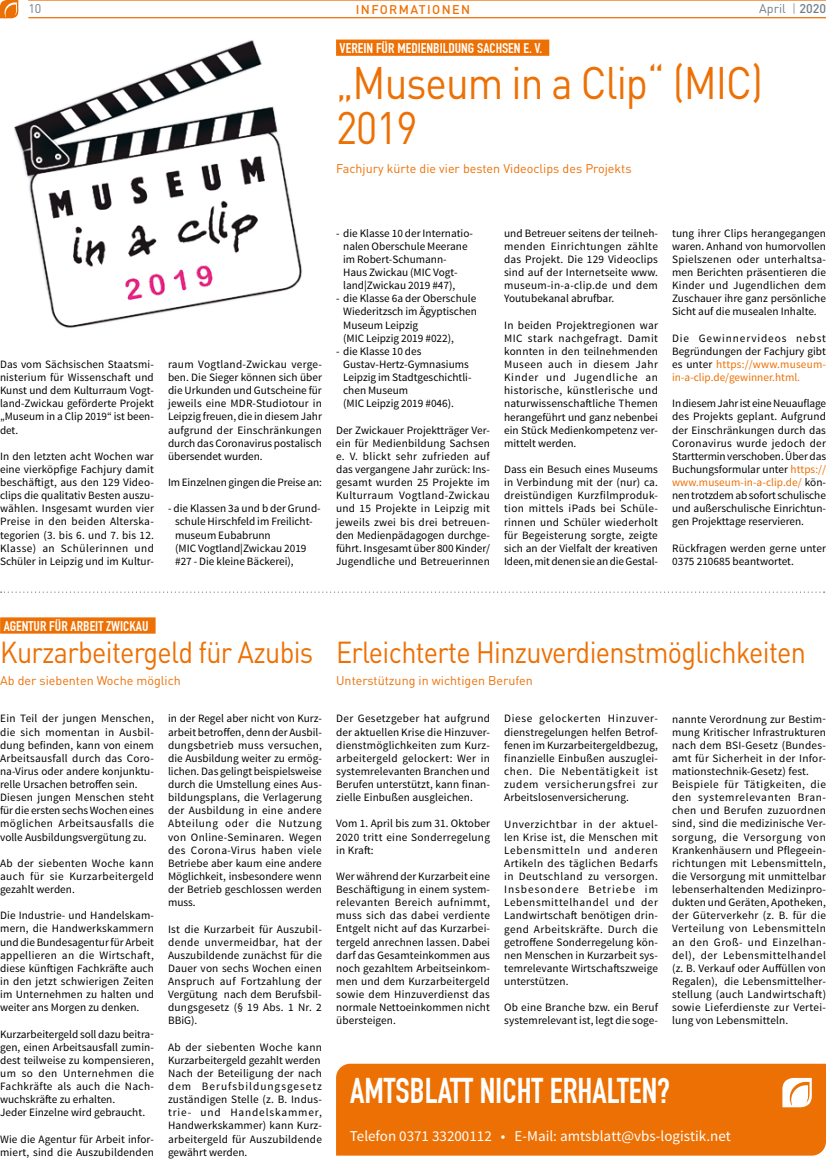
<style>
.page{position:relative;width:826px;height:1159px;background:#fff}
.page>*{position:absolute;margin:0;border:0;box-sizing:border-box;transform-origin:0 0}
.t1{font:45px/45px "DIN Pro";letter-spacing:-.025em;color:#ed7004;scale:.9 1}
.t2{font:700 35px "DIN Condensed";color:#fff}
.t3{font:30px "DIN Pro";letter-spacing:-.025em;color:#ed7004;scale:.9 1}
.t4{font:15px "Source Sans Pro";color:#fff}
.t5{font:700 13.75px "DIN Condensed";color:#fff;scale:1.1 1}
.t6{font:12.5px "DIN Pro";color:#ed7004}
.t7{font:500 12.5px "DIN Pro";letter-spacing:.11em;color:#ed7004}
.t8{font:12.5px "DIN Pro";color:#717e86}
.t9{font:11.25px/13.1px "Source Sans Pro";letter-spacing:.01em;color:#000;text-align:justify}
.t10{font:11.25px "Source Sans Pro";letter-spacing:-.01em;color:#000}
.s1{font-weight:300}
.s2{font-weight:500}
.s3{color:#ed7004}
</style>
<div class="page">
<hr style="left:28px;top:17px;width:798px;height:1px;background:#ed7004">
<hr style="left:28px;top:0;width:798px;height:1px;background:#ed7004">
<svg style="left:0;top:0;width:18px;height:18px"></svg>
<div style="left:0;top:617px;width:156px;height:16px;background:#ed7004"></div>
<div style="left:336px;top:40px;width:213px;height:16px;background:#ed7004"></div>
<img style="left:14px;top:40px;width:288px;height:288px">
<svg style="left:1px;top:591px;width:823px;height:2px"></svg>
<div style="left:336px;top:1063px;width:490px;height:92px;background:#ed7004"></div>
<svg style="left:782px;top:1078px;width:29px;height:29px"></svg>
<p class="t8" style="left:28px;top:0;width:15px">10</p>
<p class="t7" style="left:356px;top:2px;width:116px">INFORMATIONEN</p>
<p class="t8" style="left:759px;top:0;width:68px">April <span class="s1">|</span> <span class="s2">2020</span></p>
<p class="t5" style="left:339px;top:40px;width:186px">VEREIN FÜR MEDIENBILDUNG SACHSEN E. V.</p>
<h1 class="t1" style="left:336px;top:58px;width:476px">„Museum in a Clip“ (MIC)<br>2019</h1>
<p class="t6" style="left:336px;top:160px;width:297px">Fachjury kürte die vier besten Videoclips des Projekts</p>
<p class="t9" style="left:0;top:358px;width:155px">Das vom Sächsischen Staatsmi&shy;nisterium für Wissenschaft und Kunst und dem Kulturraum Vogt&shy;land-Zwickau geförderte Projekt „Museum in a Clip 2019“ ist been&shy;det.</p>
<p class="t9" style="left:0;top:450px;width:155px">In den letzten acht Wochen war eine vierköpfige Fachjury damit beschäftigt, aus den 129 Video&shy;clips die qualitativ Besten auszu&shy;wählen. Insgesamt wurden vier Preise in den beiden Alterska&shy;tegorien (3. bis 6. und 7. bis 12.<br>Klasse) an Schülerinnen und Schüler in Leipzig und im Kultur-</p>
<p class="t9" style="left:168px;top:358px;width:155px">raum Vogtland-Zwickau verge&shy;ben. Die Sieger können sich über die Urkunden und Gutscheine für jeweils eine MDR-Studiotour in Leipzig freuen, die in diesem Jahr aufgrund der Einschränkungen durch das Coronavirus postalisch übersendet wurden.</p>
<p class="t10" style="left:168px;top:475px;width:155px">Im Einzelnen gingen die Preise an:</p>
<p class="t9" style="left:175px;top:502px;width:147px;text-align:left;text-indent:-7px">- die Klassen 3a und b der Grund&shy;schule Hirschfeld im Freilicht&shy;museum Eubabrunn<br>(MIC Vogtland|Zwickau 2019 #27 - Die kleine Bäckerei),</p>
<p class="t9" style="left:343px;top:226px;width:131px;text-align:left;text-indent:-7px">- die Klasse 10 der Internatio&shy;nalen Oberschule Meerane im Robert-Schumann-<br>Haus Zwickau (MIC Vogt&shy;land|Zwickau 2019 #47),</p>
<p class="t9" style="left:343px;top:292px;width:135px;text-align:left;text-indent:-7px">- die Klasse 6a der Oberschule<br>Wiederitzsch im Ägyptischen<br>Museum Leipzig<br>(MIC Leipzig 2019 #022),</p>
<p class="t9" style="left:343px;top:345px;width:130px;text-align:left;text-indent:-7px">- die Klasse 10 des<br>Gustav-Hertz-Gymnasiums<br>Leipzig im Stadtgeschichtli&shy;chen Museum<br>(MIC Leipzig 2019 #046).</p>
<p class="t9" style="left:336px;top:423px;width:155px">Der Zwickauer Projektträger Ver&shy;ein für Medienbildung Sachsen e. V. blickt sehr zufrieden auf das vergangene Jahr zurück: Ins&shy;gesamt wurden 25 Projekte im Kulturraum Vogtland-Zwickau und 15 Projekte in Leipzig mit jeweils zwei bis drei betreuen&shy;den Medienpädagogen durchge&shy;führt. Insgesamt über 800 Kinder/ Jugendliche und Betreuerinnen</p>
<p class="t9" style="left:504px;top:227px;width:155px">und Betreuer seitens der teilneh&shy;menden Einrichtungen zählte das Projekt. Die 129 Videoclips sind auf der Internetseite www. museum-in-a-clip.de und dem Youtubekanal abrufbar.</p>
<p class="t9" style="left:504px;top:318px;width:155px">In beiden Projektregionen war MIC stark nachgefragt. Damit konnten in den teilnehmenden Museen auch in diesem Jahr Kinder und Jugendliche an historische, künstlerische und naturwissenschaftliche Themen herangeführt und ganz nebenbei ein Stück Medienkompetenz ver&shy;mittelt werden.</p>
<p class="t9" style="left:504px;top:463px;width:155px">Dass ein Besuch eines Museums in Verbindung mit der (nur) ca. dreistündigen Kurzfilmproduk&shy;tion mittels iPads bei Schüle&shy;rinnen und Schüler wiederholt für Begeisterung sorgte, zeigte sich an der Vielfalt der kreativen Ideen, mit denen sie an die Gestal-</p>
<p class="t9" style="left:672px;top:226px;width:155px">tung ihrer Clips herangegangen waren. Anhand von humorvollen Spielszenen oder unterhaltsa&shy;men Berichten präsentieren die Kinder und Jugendlichen dem Zuschauer ihre ganz persönliche Sicht auf die musealen Inhalte.</p>
<p class="t9" style="left:672px;top:331px;width:155px">Die Gewinnervideos nebst Begründungen der Fachjury gibt es unter <span class="s3">https://www.museum&shy;in-a-clip.de/gewinner.html.</span></p>
<p class="t9" style="left:672px;top:397px;width:155px">In diesem Jahr ist eine Neuauflage des Projekts geplant. Aufgrund der Einschränkungen durch das Coronavirus wurde jedoch der Starttermin verschoben. Über das Buchungsformular unter <span class="s3">https:// www.museum-in-a-clip.de/</span> kön&shy;nen trotzdem ab sofort schulische und außerschulische Einrichtun&shy;gen Projekttage reservieren.</p>
<p class="t9" style="left:672px;top:541px;width:155px">Rückfragen werden gerne unter<br>0375 210685 beantwortet.</p>
<p class="t5" style="left:4px;top:618px;width:133px">AGENTUR FÜR ARBEIT ZWICKAU</p>
<h3 class="t3" style="left:0;top:631px;width:349px">Kurzarbeitergeld für Azubis</h3>
<p class="t6" style="left:0;top:672px;width:182px">Ab der siebenten Woche möglich</p>
<p class="t9" style="left:0;top:712px;width:155px;text-align:left">Ein Teil der jungen Menschen, die sich momentan in Ausbil&shy;dung befinden, kann von einem<br>Arbeitsausfall durch das Coro&shy;na-Virus oder andere konjunktu&shy;relle Ursachen betroffen sein.<br>Diesen jungen Menschen steht für die ersten sechs Wochen eines möglichen Arbeitsausfalls die volle Ausbildungsvergütung zu.</p>
<p class="t9" style="left:0;top:856px;width:155px">Ab der siebenten Woche kann auch für sie Kurzarbeitergeld gezahlt werden.</p>
<p class="t9" style="left:0;top:909px;width:155px">Die Industrie- und Handelskam&shy;mern, die Handwerkskammern und die Bundesagentur für Arbeit appellieren an die Wirtschaft, diese künftigen Fachkräfte auch in den jetzt schwierigen Zeiten im Unternehmen zu halten und weiter ans Morgen zu denken.</p>
<p class="t9" style="left:0;top:1027px;width:155px;text-align:left">Kurzarbeitergeld soll dazu beitra&shy;gen, einen Arbeitsausfall zumin&shy;dest teilweise zu kompensieren, um so den Unternehmen die<br>Fachkräfte als auch die Nach&shy;wuchskräfte zu erhalten.<br>Jeder Einzelne wird gebraucht.</p>
<p class="t9" style="left:0;top:1132px;width:155px">Wie die Agentur für Arbeit infor&shy;miert, sind die Auszubildenden</p>
<p class="t9" style="left:168px;top:712px;width:155px">in der Regel aber nicht von Kurz&shy;arbeit betroffen, denn der Ausbil&shy;dungsbetrieb muss versuchen, die Ausbildung weiter zu ermög&shy;lichen. Das gelingt beispielsweise durch die Umstellung eines Aus&shy;bildungsplans, die Verlagerung der Ausbildung in eine andere Abteilung oder die Nutzung von Online-Seminaren. Wegen des Corona-Virus haben viele Betriebe aber kaum eine andere Möglichkeit, insbesondere wenn der Betrieb geschlossen werden muss.</p>
<p class="t9" style="left:168px;top:922px;width:155px">Ist die Kurzarbeit für Auszubil&shy;dende unvermeidbar, hat der Auszubildende zunächst für die Dauer von sechs Wochen einen Anspruch auf Fortzahlung der Vergütung nach dem Berufsbil&shy;dungsgesetz (§ 19 Abs. 1 Nr. 2<br>BBiG).</p>
<p class="t9" style="left:168px;top:1040px;width:155px;text-align:left">Ab der siebenten Woche kann<br>Kurzarbeitergeld gezahlt werden<br>Nach der Beteiligung der nach dem Berufsbildungsgesetz zuständigen Stelle (z. B. Indus&shy;trie- und Handelskammer,<br>Handwerkskammer) kann Kurz&shy;arbeitergeld für Auszubildende gewährt werden.</p>
<h3 class="t3" style="left:336px;top:631px;width:523px">Erleichterte Hinzuverdienstmöglichkeiten</h3>
<p class="t6" style="left:336px;top:672px;width:198px">Unterstützung in wichtigen Berufen</p>
<p class="t9" style="left:336px;top:712px;width:155px">Der Gesetzgeber hat aufgrund der aktuellen Krise die Hinzuver&shy;dienstmöglichkeiten zum Kurz&shy;arbeitergeld gelockert: Wer in systemrelevanten Branchen und Berufen unterstützt, kann finan&shy;zielle Einbußen ausgleichen.</p>
<p class="t9" style="left:336px;top:817px;width:155px">Vom 1. April bis zum 31. Oktober 2020 tritt eine Sonderregelung in Kraft:</p>
<p class="t9" style="left:336px;top:870px;width:155px">Wer während der Kurzarbeit eine Beschäftigung in einem system&shy;relevanten Bereich aufnimmt, muss sich das dabei verdiente Entgelt nicht auf das Kurzarbei&shy;tergeld anrechnen lassen. Dabei darf das Gesamteinkommen aus noch gezahltem Arbeitseinkom&shy;men und dem Kurzarbeitergeld sowie dem Hinzuverdienst das normale Nettoeinkommen nicht übersteigen.</p>
<p class="t9" style="left:504px;top:712px;width:155px">Diese gelockerten Hinzuver&shy;dienstregelungen helfen Betrof&shy;fenen im Kurzarbeitergeldbezug, finanzielle Einbußen auszuglei&shy;chen. Die Nebentätigkeit ist zudem versicherungsfrei zur Arbeitslosenversicherung.</p>
<p class="t9" style="left:504px;top:817px;width:155px">Unverzichtbar in der aktuel&shy;len Krise ist, die Menschen mit Lebensmitteln und anderen Artikeln des täglichen Bedarfs in Deutschland zu versorgen.<br>Insbesondere Betriebe im Lebensmittelhandel und der Landwirtschaft benötigen drin&shy;gend Arbeitskräfte. Durch die getroffene Sonderregelung kön&shy;nen Menschen in Kurzarbeit sys&shy;temrelevante Wirtschaftszweige unterstützen.</p>
<p class="t9" style="left:504px;top:1001px;width:155px">Ob eine Branche bzw. ein Beruf systemrelevant ist, legt die soge-</p>
<p class="t9" style="left:672px;top:712px;width:155px;text-align:left">nannte Verordnung zur Bestim&shy;mung Kritischer Infrastrukturen nach dem BSI-Gesetz (Bundes&shy;amt für Sicherheit in der Infor&shy;mationstechnik-Gesetz) fest.<br>Beispiele für Tätigkeiten, die den systemrelevanten Bran&shy;chen und Berufen zuzuordnen sind, sind die medizinische Ver&shy;sorgung, die Versorgung von<br>Krankenhäusern und Pflegeein&shy;richtungen mit Lebensmitteln, die Versorgung mit unmittelbar lebenserhaltenden Medizinpro&shy;dukten und Geräten, Apotheken, der Güterverkehr (z. B. für die<br>Verteilung von Lebensmitteln an den Groß- und Einzelhan&shy;del), der Lebensmittelhandel (z. B. Verkauf oder Auffüllen von<br>Regalen), die Lebensmittelher&shy;stellung (auch Landwirtschaft) sowie Lieferdienste zur Vertei&shy;lung von Lebensmitteln.</p>
<h2 class="t2" style="left:350px;top:1070px;width:321px">AMTSBLATT NICHT ERHALTEN?</h2>
<h3 class="t4" style="left:350px;top:1127px;width:382px">Telefon 0371 33200112 • E-Mail: amtsblatt@vbs-logistik.net</h3>
</div>
